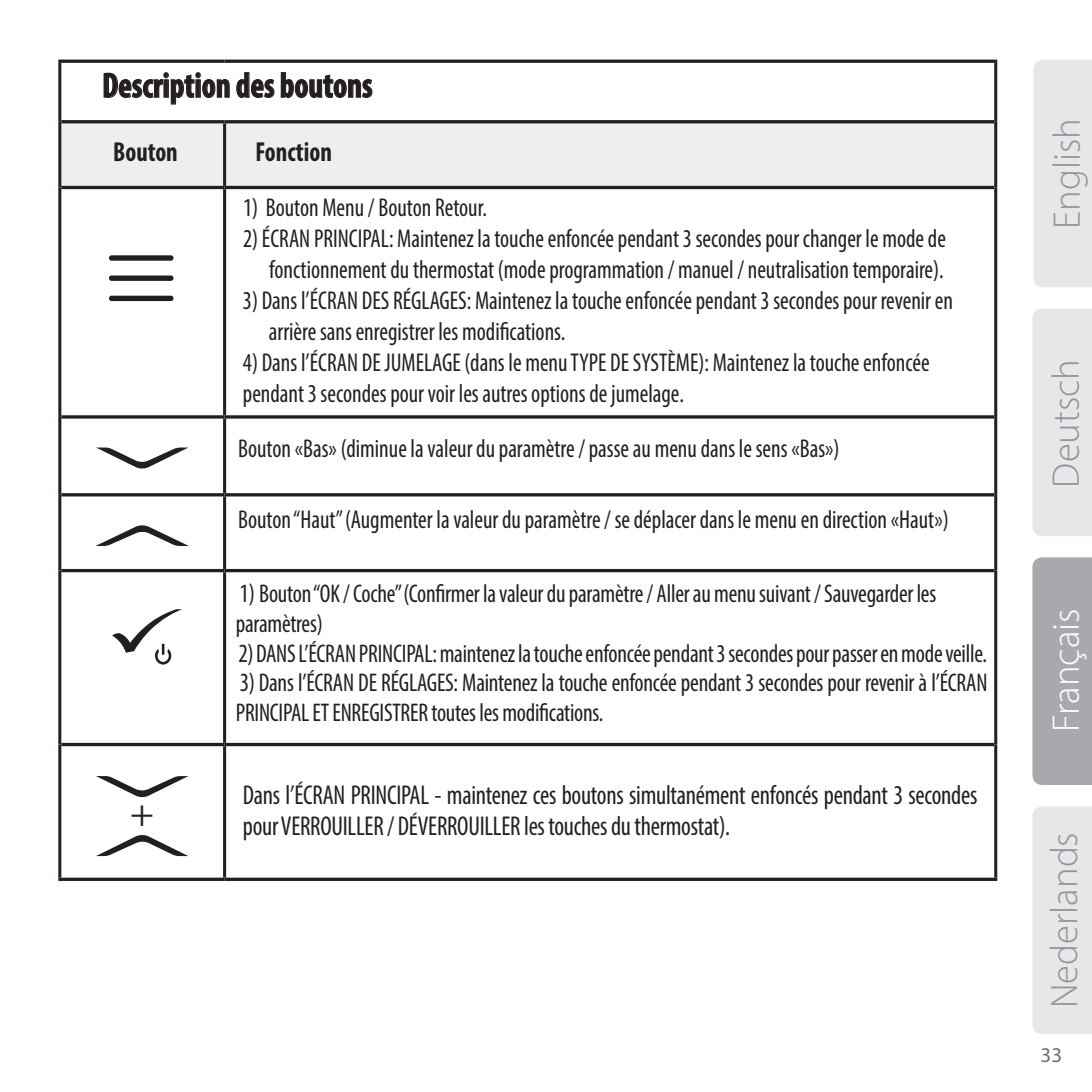
<style>
.page{position:relative;width:1092px;height:1092px;background:#fff}
.page>*{position:absolute;margin:0;border:0;box-sizing:border-box;transform-origin:0 0}
.t1{font:300 38.5px "Myriad Pro";color:#939598}
.t2{font:300 38.5px "Myriad Pro";color:#fff}
.t3{font:condensed 38.5px "Myriad Pro";color:#231f20;scale:1.04 1}
.t4{font:700 condensed 35.35px "Myriad Pro";color:#231f20;scale:.92 1}
.t5{font:700 condensed 27.65px "Myriad Pro";color:#231f20;scale:.92 1}
.t6{font:condensed 27.3px/30.8px "Myriad Pro";letter-spacing:-.01em;color:#231f20;scale:.93 1}
.t7{font:condensed 25.9px "Myriad Pro";color:#231f20;scale:.92 1}
.t8{font:condensed 25.55px/29.8px "Myriad Pro";letter-spacing:-.01em;color:#231f20;scale:.93 1}
.t9{font:21px "Myriad Pro";color:#6c6d70}
.s1{font-size:26.6px}
.s2{font-size:26.25px}
</style>
<div class="page">
<div style="left:1032px;top:308px;width:59px;height:228px;background:#e6e7e9"></div>
<div style="left:1032px;top:557px;width:59px;height:228px;background:#a8a9ad"></div>
<div style="left:1032px;top:806px;width:59px;height:227px;background:#e6e7e9"></div>
<div style="left:1033px;top:60px;width:58px;height:227px;background:#e6e7e9"></div>
<div style="left:61px;top:123px;width:933px;height:63px;background:#eeeeef"></div>
<hr style="left:58px;top:60px;width:166px;height:3px;background:#231f20">
<hr style="left:224px;top:60px;width:773px;height:3px;background:#231f20">
<hr style="left:61px;top:120px;width:163px;height:3px;background:#231f20">
<hr style="left:224px;top:120px;width:770px;height:3px;background:#231f20">
<hr style="left:61px;top:186px;width:163px;height:3px;background:#231f20">
<hr style="left:224px;top:186px;width:770px;height:3px;background:#231f20">
<hr style="left:61px;top:415px;width:163px;height:3px;background:#231f20">
<hr style="left:224px;top:415px;width:770px;height:3px;background:#231f20">
<hr style="left:61px;top:493px;width:163px;height:3px;background:#231f20">
<hr style="left:224px;top:493px;width:770px;height:3px;background:#231f20">
<hr style="left:61px;top:569px;width:163px;height:3px;background:#231f20">
<hr style="left:224px;top:569px;width:770px;height:3px;background:#231f20">
<svg style="left:61px;top:742px;width:163px;height:4px"></svg>
<svg style="left:224px;top:742px;width:770px;height:4px;background:#535051"></svg>
<hr style="left:58px;top:877px;width:166px;height:3px;background:#231f20">
<hr style="left:224px;top:877px;width:773px;height:3px;background:#231f20">
<hr style="left:58px;top:63px;width:3px;height:59px;background:#231f20">
<hr style="left:994px;top:63px;width:3px;height:59px;background:#231f20">
<hr style="left:58px;top:122px;width:3px;height:65px;background:#231f20">
<hr style="left:223px;top:123px;width:3px;height:63px;background:#231f20">
<hr style="left:994px;top:122px;width:3px;height:65px;background:#231f20">
<hr style="left:58px;top:187px;width:3px;height:230px;background:#231f20">
<hr style="left:223px;top:189px;width:3px;height:226px;background:#231f20">
<hr style="left:994px;top:187px;width:3px;height:230px;background:#231f20">
<hr style="left:58px;top:417px;width:3px;height:78px;background:#231f20">
<hr style="left:223px;top:418px;width:3px;height:75px;background:#231f20">
<hr style="left:994px;top:417px;width:3px;height:78px;background:#231f20">
<hr style="left:58px;top:495px;width:3px;height:75px;background:#231f20">
<hr style="left:223px;top:496px;width:3px;height:73px;background:#231f20">
<hr style="left:994px;top:495px;width:3px;height:75px;background:#231f20">
<hr style="left:58px;top:570px;width:3px;height:174px;background:#231f20">
<hr style="left:223px;top:572px;width:3px;height:170px;background:#231f20">
<hr style="left:994px;top:570px;width:3px;height:174px;background:#231f20">
<hr style="left:58px;top:744px;width:3px;height:133px;background:#231f20">
<hr style="left:223px;top:746px;width:3px;height:131px;background:#231f20">
<hr style="left:994px;top:744px;width:3px;height:133px;background:#231f20">
<svg style="left:103px;top:72px;width:270px;height:33px"></svg>
<svg style="left:96px;top:447px;width:92px;height:22px"></svg>
<svg style="left:95px;top:525px;width:94px;height:21px"></svg>
<svg style="left:96px;top:776px;width:92px;height:21px"></svg>
<svg style="left:96px;top:835px;width:92px;height:21px"></svg>
<div style="left:109px;top:275px;width:64px;height:6px;background:#231f20;border-radius:3px"></div>
<div style="left:109px;top:255px;width:64px;height:6px;background:#231f20;border-radius:3px"></div>
<div style="left:109px;top:295px;width:64px;height:6px;background:#231f20;border-radius:3px"></div>
<svg style="left:112px;top:609px;width:70px;height:55px"></svg>
<p class="t4" style="left:102px;top:63px;width:295px">Description des boutons</p>
<p class="t5" style="left:113px;top:134px;width:72px">Bouton</p>
<p class="t5" style="left:255px;top:134px;width:84px">Fonction</p>
<p class="t7" style="left:243px;top:192px;width:266px">1) Bouton Menu / Bouton Retour.</p>
<p class="t7" style="left:243px;top:223px;width:765px">2) ÉCRAN PRINCIPAL: Maintenez la touche enfoncée pendant 3 secondes pour changer le mode de</p>
<p class="t7" style="left:269px;top:254px;width:734px">fonctionnement du thermostat (mode programmation / manuel / neutralisation temporaire).</p>
<p class="t7" style="left:243px;top:285px;width:773px">3) Dans l’ÉCRAN DES RÉGLAGES: Maintenez la touche enfoncée pendant 3 secondes pour revenir en</p>
<p class="t7" style="left:269px;top:316px;width:324px">arrière sans enregistrer les modifications.</p>
<p class="t7" style="left:243px;top:347px;width:748px">4) Dans l’ÉCRAN DE JUMELAGE (dans le menu TYPE DE SYSTÈME): Maintenez la touche enfoncée</p>
<p class="t7" style="left:243px;top:378px;width:481px">pendant 3 secondes pour voir les autres options de jumelage.</p>
<p class="t7" style="left:238px;top:433px;width:655px">Bouton «Bas» (diminue la valeur du paramètre / passe au menu dans le sens «Bas»)</p>
<p class="t7" style="left:238px;top:504px;width:774px">Bouton “Haut” (Augmenter la valeur du paramètre / se déplacer dans le menu en direction «Haut»)</p>
<p class="t3" style="left:130px;top:789px;width:24px">+</p>
<p class="t8" style="left:239px;top:578px;width:750px"><span class="s1">1)</span> Bouton “OK / Coche” (Confirmer la valeur du paramètre / Aller au menu suivant / Sauvegarder les</p>
<p class="t8" style="left:236px;top:608px;width:95px">paramètres)</p>
<p class="t8" style="left:238px;top:638px;width:806px"><span class="s2">2)</span> DANS L’ÉCRAN PRINCIPAL: maintenez la touche enfoncée pendant 3 secondes pour passer en mode veille.</p>
<p class="t8" style="left:236px;top:667px;width:809px"><span class="s2">3)</span> Dans l’ÉCRAN DE RÉGLAGES: Maintenez la touche enfoncée pendant 3 secondes pour revenir à l’ÉCRAN<br>PRINCIPAL ET ENREGISTRER toutes les modifications.</p>
<p class="t6" style="left:243px;top:779px;width:791px">Dans l’ÉCRAN PRINCIPAL - maintenez ces boutons simultanément enfoncés pendant 3 secondes pour VERROUILLER / DÉVERROUILLER les touches du thermostat).</p>
<p class="t1" style="left:1043px;top:229px;width:112px;rotate:-90deg">English</p>
<p class="t1" style="left:1042px;top:487px;width:130px;rotate:-90deg">Deutsch</p>
<p class="t2" style="left:1042px;top:731px;width:125px;rotate:-90deg">Français</p>
<p class="t1" style="left:1041px;top:1008px;width:178px;rotate:-90deg">Nederlands</p>
<p class="t9" style="left:1040px;top:1042px;width:23px">33</p>
</div>
